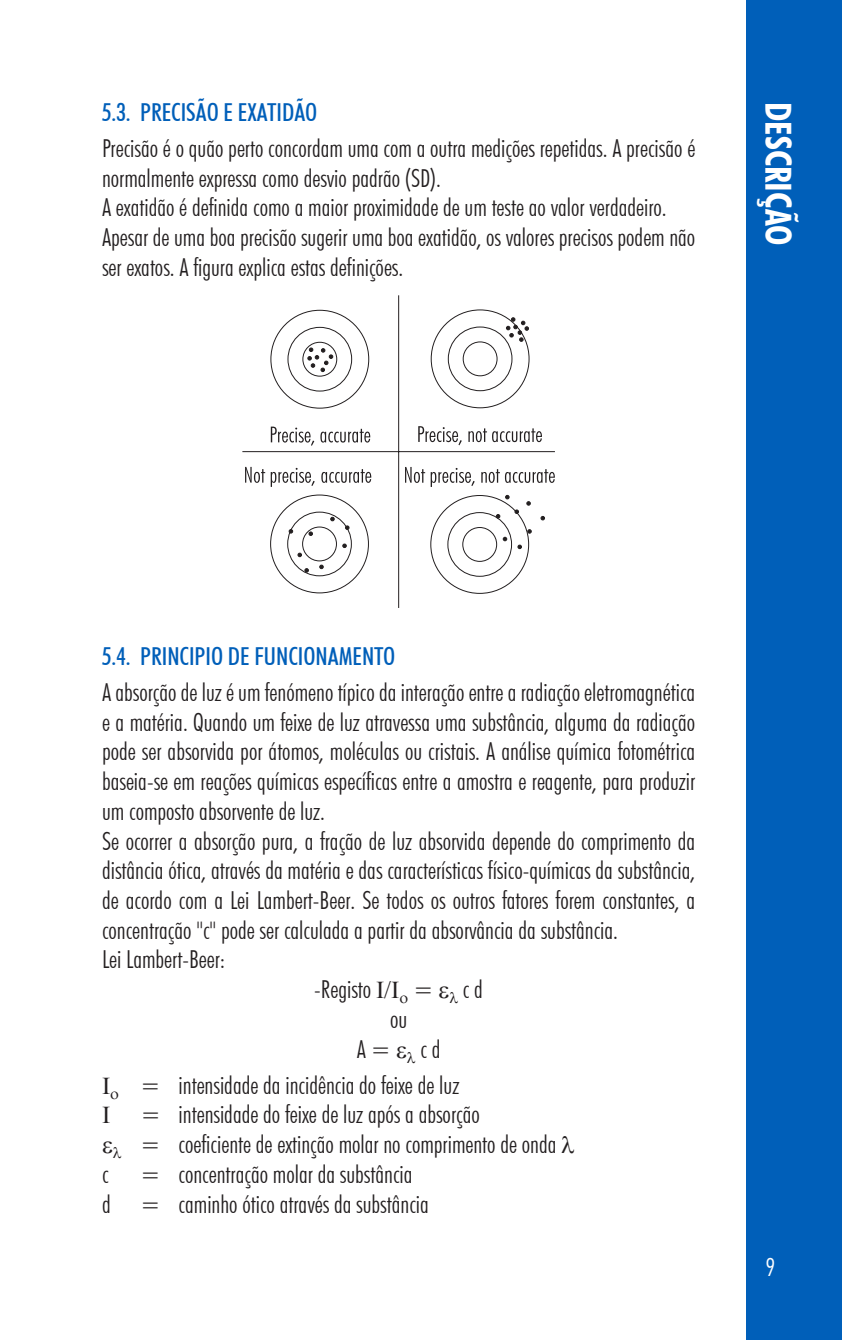
<style>
.page{position:relative;width:842px;height:1340px;background:#fff}
.page>*{position:absolute;margin:0;border:0;box-sizing:border-box;transform-origin:0 0}
.t1{font:700 condensed 36px "Futura BT";color:#fff}
.body_text_MAN{font:300 condensed 24.75px/29.7px "Futura BT";color:#231f20}
.t2{font:500 condensed 24.75px "Futura BT";color:#005fb9}
.t3{font:300 condensed 24.75px "Futura BT";color:#fff}
</style>
<div class="page">
<div style="left:746px;top:0;width:96px;height:1339px;background:#005fb9"></div>
<hr style="left:398px;top:295px;width:1px;height:313px;background:#231f20">
<hr style="left:242px;top:451px;width:313px;height:1px;background:#231f20">
<svg style="left:245px;top:309px;width:310px;height:285px"></svg>
<p class="t2" style="left:102px;top:97px;width:217px">5.3. PRECISÃO E EXATIDÃO</p>
<p class="body_text_MAN" style="left:102px;top:133px;width:595px">Precisão é o quão perto concordam uma com a outra medições repetidas. A precisão é normalmente expressa como desvio padrão (SD).</p>
<p class="body_text_MAN" style="left:102px;top:192px;width:566px">A exatidão é definida como a maior proximidade de um teste ao valor verdadeiro.</p>
<p class="body_text_MAN" style="left:102px;top:222px;width:595px">Apesar de uma boa precisão sugerir uma boa exatidão, os valores precisos podem não ser exatos. A figura explica estas definições.</p>
<h1 class="t1" style="left:800px;top:102px;width:145px;rotate:90deg">DESCRIÇÃO</h1>
<p class="t2" style="left:102px;top:641px;width:295px">5.4. PRINCIPIO DE FUNCIONAMENTO</p>
<p class="body_text_MAN" style="left:102px;top:677px;width:595px;text-align:justify">A absorção de luz é um fenómeno típico da interação entre a radiação eletromagnética e a matéria. Quando um feixe de luz atravessa uma substância, alguma da radiação pode ser absorvida por átomos, moléculas ou cristais. A análise química fotométrica baseia-se em reações químicas específicas entre a amostra e reagente, para produzir um composto absorvente de luz.</p>
<p class="body_text_MAN" style="left:102px;top:825px;width:595px;text-align:justify">Se ocorrer a absorção pura, a fração de luz absorvida depende do comprimento da distância ótica, através da matéria e das características físico-químicas da substância, de acordo com a Lei Lambert-Beer. Se todos os outros fatores forem constantes, a concentração "c" pode ser calculada a partir da absorvância da substância.</p>
<p class="body_text_MAN" style="left:102px;top:944px;width:124px">Lei Lambert-Beer:</p>
<p class="body_text_MAN" style="left:314px;top:974px;width:170px">-Registo □ = ● c d</p>
<p class="body_text_MAN" style="left:390px;top:1004px;width:19px">ou</p>
<p class="body_text_MAN" style="left:357px;top:1033px;width:85px">A = ● c d</p>
<p class="body_text_MAN" style="left:110px;top:1069px;width:350px">□ = intensidade da incidência do feixe de luz</p>
<p class="body_text_MAN" style="left:140px;top:1099px;width:341px">= intensidade do feixe de luz após a absorção</p>
<p class="body_text_MAN" style="left:113px;top:1129px;width:445px">● = coeficiente de extinção molar no comprimento de onda</p>
<p class="body_text_MAN" style="left:102px;top:1158px;width:8px">c</p>
<p class="body_text_MAN" style="left:140px;top:1158px;width:274px">= concentração molar da substância</p>
<p class="body_text_MAN" style="left:102px;top:1188px;width:328px">d = caminho ótico através da substância</p>
<p class="t3" style="left:765px;top:1252px;width:11px">9</p>
</div>
